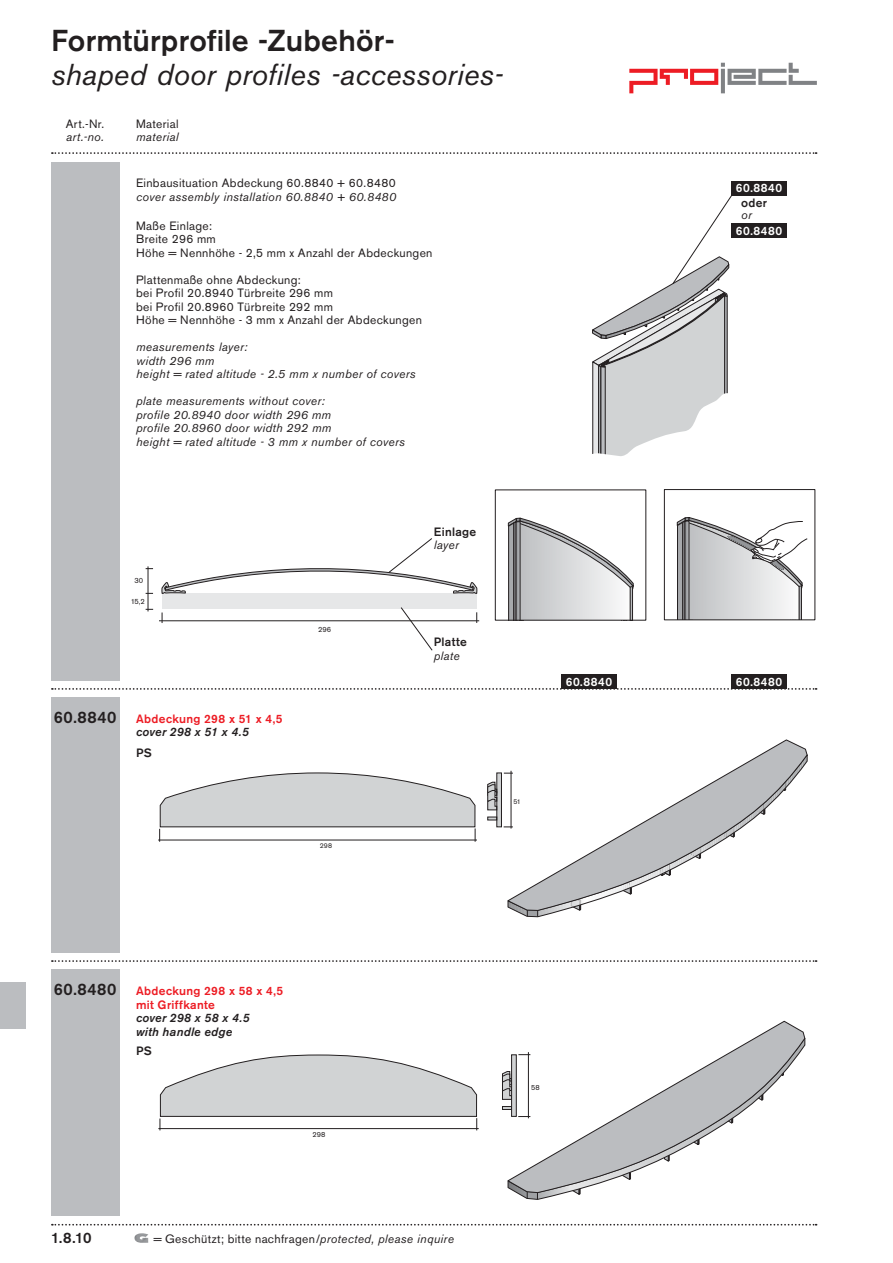
<style>
.page{position:relative;width:893px;height:1263px;background:#fff}
.page>*{position:absolute;margin:0;border:0;box-sizing:border-box;transform-origin:0 0}
.t1{font:italic 30px "Akzidenz Grotesk BQ";letter-spacing:.005em;color:#231f20}
.t2{font:500 30px "Akzidenz Grotesk BQ";letter-spacing:.01em;color:#231f20}
.t3{font:500 16.5px "Akzidenz Grotesk BQ";letter-spacing:.03em;color:#231f20}
.t4{font:500 15px "Akzidenz Grotesk BQ";color:#231f20}
.t5{font:12px/13.5px "Akzidenz Grotesk BQ";letter-spacing:.025em;color:#231f20}
.t6{font:italic 12px/13.5px "Akzidenz Grotesk BQ";letter-spacing:.025em;color:#231f20}
.t7{font:500 12px/13.5px "Akzidenz Grotesk BQ";letter-spacing:.025em;color:#ed1c24}
.t8{font:italic 500 12px/13.5px "Akzidenz Grotesk BQ";letter-spacing:.025em;color:#231f20}
.t9{font:500 12px "Akzidenz Grotesk BQ";letter-spacing:.045em;color:#fff}
.t10{font:500 12px "Akzidenz Grotesk BQ";letter-spacing:.025em;color:#231f20}
.t11{font:7.5px "Akzidenz Grotesk BQ";color:#231f20}
.t12{font:7.35px "Akzidenz Grotesk BQ";color:#231f20}
.t13{font:6.9px "Akzidenz Grotesk BQ";color:#231f20}
.s1{font-style:italic}
</style>
<div class="page">
<div style="left:162px;top:593px;width:315px;height:16px;background:#e6e7e8"></div>
<hr style="left:159px;top:620px;width:320px;height:1px;background:#231f20">
<hr style="left:148px;top:566px;width:1px;height:45px;background:#231f20">
<svg style="left:759px;top:740px;width:48px;height:15px"></svg>
<svg style="left:508px;top:518px;width:126px;height:100px"></svg>
<svg style="left:677px;top:517px;width:131px;height:101px"></svg>
<div style="left:664px;top:489px;width:151px;height:131px;border:1px solid #231f20"></div>
<svg style="left:488px;top:755px;width:319px;height:162px"></svg>
<hr style="left:511px;top:771px;width:1px;height:57px;background:#231f20">
<svg style="left:159px;top:773px;width:317px;height:69px"></svg>
<hr style="left:158px;top:840px;width:319px;height:1px;background:#231f20">
<hr style="left:805px;top:1038px;width:1px;height:161px;background:#a9acae">
<svg style="left:754px;top:1021px;width:51px;height:17px"></svg>
<svg style="left:160px;top:1055px;width:317px;height:75px"></svg>
<hr style="left:158px;top:1128px;width:321px;height:1px;background:#231f20">
<svg style="left:502px;top:1038px;width:303px;height:161px"></svg>
<hr style="left:528px;top:1052px;width:1px;height:66px;background:#231f20">
<svg style="left:592px;top:195px;width:140px;height:261px"></svg>
<svg style="left:161px;top:538px;width:316px;height:56px"></svg>
<svg style="left:400px;top:607px;width:33px;height:44px"></svg>
<svg style="left:629px;top:63px;width:187px;height:30px"></svg>
<svg style="left:52px;top:1224px;width:765px;height:1px"></svg>
<svg style="left:52px;top:152px;width:765px;height:2px"></svg>
<img style="left:134px;top:1233px;width:14px;height:10px">
<div style="left:51px;top:162px;width:68px;height:518px;background:#bbbdc0"></div>
<svg style="left:52px;top:688px;width:765px;height:2px"></svg>
<svg style="left:52px;top:960px;width:765px;height:2px"></svg>
<div style="left:51px;top:697px;width:68px;height:255px;background:#bbbdc0"></div>
<div style="left:51px;top:969px;width:68px;height:247px;background:#bbbdc0"></div>
<div style="left:731px;top:181px;width:56px;height:15px;background:#231f20"></div>
<div style="left:561px;top:674px;width:56px;height:15px;background:#231f20"></div>
<div style="left:731px;top:223px;width:56px;height:15px;background:#231f20"></div>
<div style="left:731px;top:674px;width:56px;height:15px;background:#231f20"></div>
<div style="left:0;top:982px;width:26px;height:47px;background:#bbbdc0"></div>
<h1 class="t2" style="left:51px;top:31px;width:346px">Formtürprofile -Zubehör-</h1>
<h1 class="t1" style="left:51px;top:65px;width:454px">shaped door profiles -accessories-</h1>
<p class="t5" style="left:66px;top:118px;width:40px">Art.-Nr.</p>
<p class="t6" style="left:66px;top:132px;width:39px">art.-no.</p>
<p class="t5" style="left:136px;top:118px;width:44px">Material</p>
<p class="t6" style="left:136px;top:132px;width:44px">material</p>
<p class="t5" style="left:136px;top:178px;width:261px">Einbausituation Abdeckung 60.8840 + 60.8480</p>
<p class="t6" style="left:136px;top:191px;width:261px">cover assembly installation 60.8840 + 60.8480</p>
<p class="t5" style="left:136px;top:220px;width:298px">Maße Einlage:<br>Breite 296 mm<br>Höhe = Nennhöhe - 2,5 mm x Anzahl der Abdeckungen</p>
<p class="t5" style="left:136px;top:274px;width:288px">Plattenmaße ohne Abdeckung:<br>bei Profil 20.8940 Türbreite 296 mm<br>bei Profil 20.8960 Türbreite 292 mm<br>Höhe = Nennhöhe - 3 mm x Anzahl der Abdeckungen</p>
<p class="t6" style="left:136px;top:342px;width:281px">measurements layer:<br>width 296 mm<br>height = rated altitude - 2.5 mm x number of covers</p>
<p class="t6" style="left:136px;top:396px;width:270px">plate measurements without cover:<br>profile 20.8940 door width 296 mm<br>profile 20.8960 door width 292 mm<br>height = rated altitude - 3 mm x number of covers</p>
<p class="t11" style="left:134px;top:578px;width:10px">30</p>
<p class="t11" style="left:131px;top:598px;width:16px">15,2</p>
<h2 class="t3" style="left:54px;top:712px;width:64px">60.8840</h2>
<p class="t7" style="left:136px;top:713px;width:148px">Abdeckung 298 x 51 x 4,5</p>
<p class="t8" style="left:136px;top:726px;width:114px">cover 298 x 51 x 4.5</p>
<p class="t10" style="left:136px;top:749px;width:17px">PS</p>
<p class="t11" style="left:318px;top:627px;width:15px">296</p>
<p class="t13" style="left:320px;top:843px;width:14px">298</p>
<p class="t10" style="left:434px;top:528px;width:44px">Einlage</p>
<p class="t6" style="left:434px;top:540px;width:27px">layer</p>
<p class="t10" style="left:434px;top:638px;width:35px">Platte</p>
<p class="t6" style="left:434px;top:650px;width:27px">plate</p>
<p class="t13" style="left:513px;top:799px;width:9px">51</p>
<p class="t9" style="left:566px;top:677px;width:48px">60.8840</p>
<h2 class="t3" style="left:54px;top:984px;width:64px">60.8480</h2>
<p class="t7" style="left:136px;top:985px;width:149px">Abdeckung 298 x 58 x 4,5 mit Griffkante</p>
<p class="t8" style="left:136px;top:1012px;width:115px">cover 298 x 58 x 4.5 with handle edge</p>
<p class="t10" style="left:136px;top:1046px;width:17px">PS</p>
<p class="t12" style="left:313px;top:1132px;width:14px">298</p>
<p class="t4" style="left:51px;top:1232px;width:42px">1.8.10</p>
<p class="t5" style="left:153px;top:1233px;width:302px"><span class="s1">=</span> Geschützt; bitte nachfragen/<span class="s1">protected, please inquire</span></p>
<p class="t12" style="left:531px;top:1085px;width:10px">58</p>
<p class="t9" style="left:736px;top:184px;width:48px">60.8840</p>
<p class="t10" style="left:741px;top:199px;width:27px">oder</p>
<p class="t6" style="left:741px;top:210px;width:12px">or</p>
<p class="t9" style="left:736px;top:227px;width:48px">60.8480</p>
<p class="t9" style="left:736px;top:677px;width:48px">60.8480</p>
</div>
